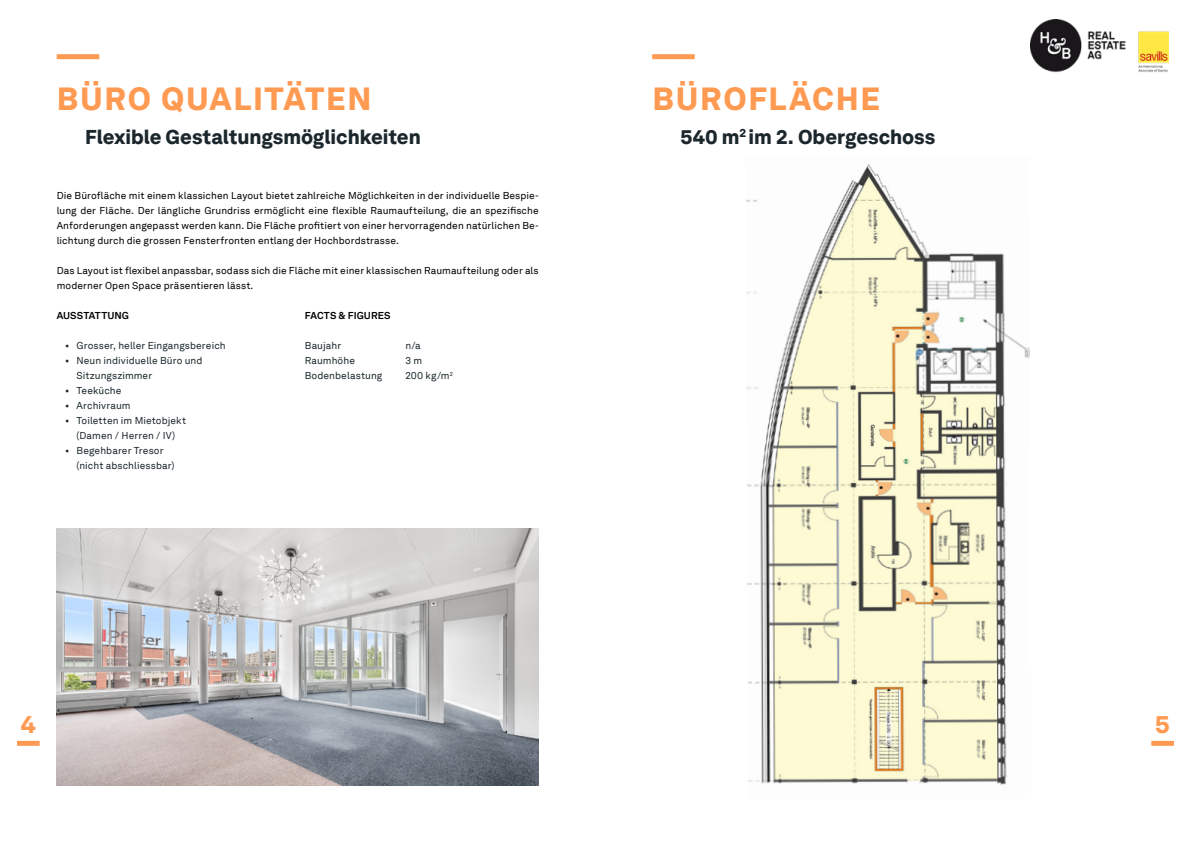
<style>
.page{position:relative;width:1191px;height:842px;background:#fff}
.page>*{position:absolute;margin:0;border:0;box-sizing:border-box;transform-origin:0 0}
.t1{font:900 32px "Akkurat LLTT";letter-spacing:.05em;color:#ff9a53}
.t2{font:900 24px "Akkurat LLTT";color:#ff9a53}
.t3{font:900 20px "Akkurat LLTT";color:#1b272c}
.t4{font:10px/15px "Akkurat LLTT";letter-spacing:.005em;color:#000;text-align:justify}
.t5{font:10px/15px "Akkurat LLTT";letter-spacing:.005em;color:#1b272c}
.t6{font:700 10px "Akkurat LLTT";letter-spacing:.005em;color:#000}
</style>
<div class="page">
<img style="left:1030px;top:20px;width:139px;height:52px">
<div style="left:57px;top:54px;width:42px;height:5px;background:#ff9a53"></div>
<div style="left:652px;top:54px;width:42px;height:5px;background:#ff9a53"></div>
<div style="left:1151px;top:741px;width:23px;height:5px;background:#ff9a53"></div>
<div style="left:17px;top:741px;width:23px;height:5px;background:#ff9a53"></div>
<img style="left:57px;top:528px;width:482px;height:257px">
<img style="left:746px;top:164px;width:284px;height:621px">
<h1 class="t1" style="left:57px;top:73px;width:316px">BÜRO QUALITÄTEN</h1>
<h3 class="t3" style="left:85px;top:121px;width:337px">Flexible Gestaltungsmöglichkeiten</h3>
<p class="t4" style="left:57px;top:188px;width:483px">Die Bürofläche mit einem klassichen Layout bietet zahlreiche Möglichkeiten in der individuelle Bespie&shy;lung der Fläche. Der längliche Grundriss ermöglicht eine flexible Raumaufteilung, die an spezifische Anforderungen angepasst werden kann. Die Fläche profitiert von einer hervorragenden natürlichen Be&shy;lichtung durch die grossen Fensterfronten entlang der Hochbordstrasse.</p>
<p class="t4" style="left:57px;top:263px;width:483px">Das Layout ist flexibel anpassbar, sodass sich die Fläche mit einer klassischen Raumaufteilung oder als moderner Open Space präsentieren lässt.</p>
<p class="t6" style="left:305px;top:308px;width:87px">FACTS &amp; FIGURES</p>
<p class="t5" style="left:305px;top:338px;width:79px">Baujahr<br>Raumhöhe<br>Bodenbelastung</p>
<p class="t6" style="left:57px;top:308px;width:74px">AUSSTATTUNG</p>
<p class="t5" style="left:65px;top:338px;width:162px">• Grosser, heller Eingangsbereich</p>
<p class="t5" style="left:77px;top:353px;width:127px;text-indent:-11px">• Neun individuelle Büro und<br>Sitzungszimmer</p>
<p class="t5" style="left:65px;top:383px;width:58px">• Teeküche</p>
<p class="t5" style="left:65px;top:398px;width:67px">• Archivraum</p>
<p class="t5" style="left:65px;top:413px;width:122px;text-align:center">• Toiletten im Mietobjekt (Damen / Herren / IV)</p>
<p class="t5" style="left:77px;top:443px;width:99px;text-indent:-11px">• Begehbarer Tresor (nicht abschliessbar)</p>
<p class="t5" style="left:405px;top:338px;width:49px">n/a<br>3 m<br>200 kg/m<sup>2</sup></p>
<h1 class="t1" style="left:652px;top:73px;width:229px">BÜROFLÄCHE</h1>
<h3 class="t3" style="left:680px;top:121px;width:256px">540 m<sup>2</sup> im 2. Obergeschoss</h3>
<h2 class="t2" style="left:21px;top:706px;width:17px">4</h2>
<h2 class="t2" style="left:1155px;top:706px;width:16px">5</h2>
</div>
